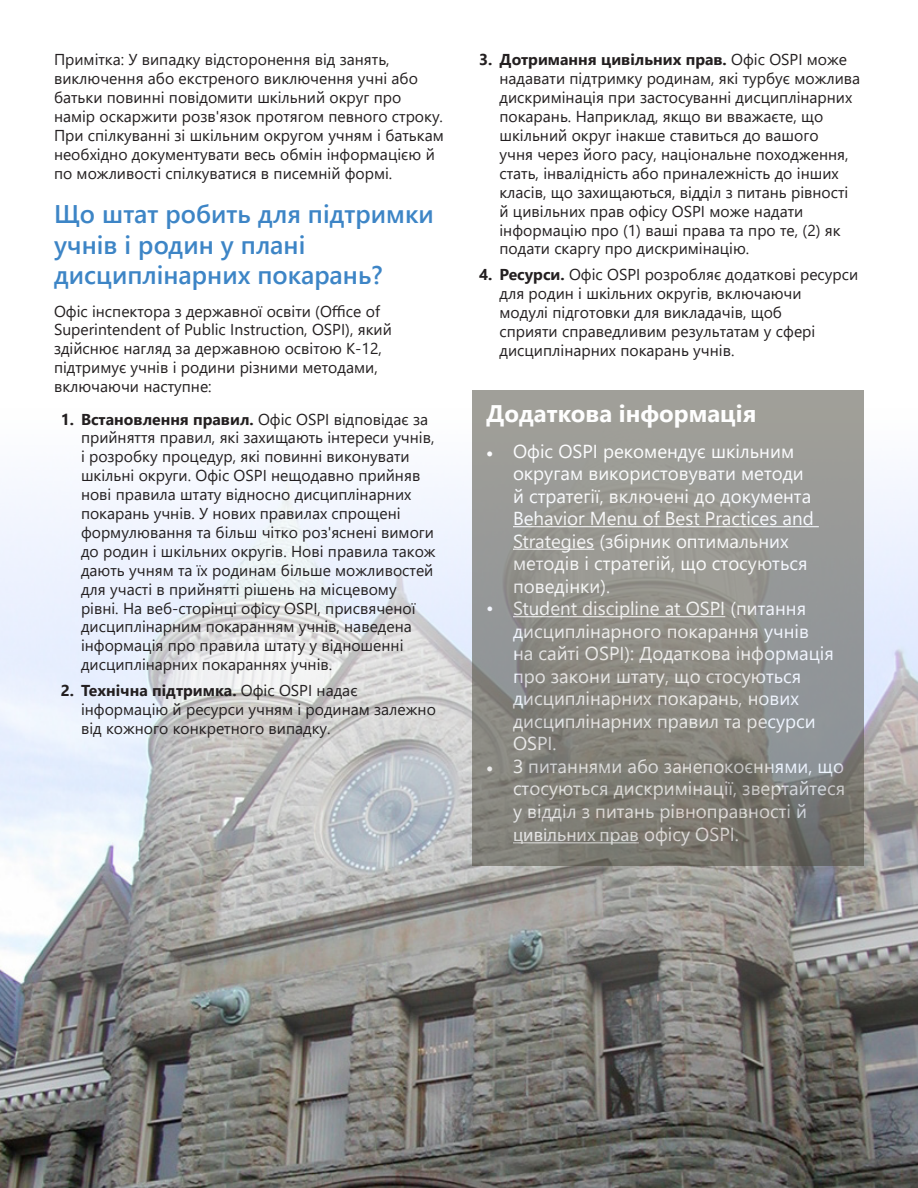
<style>
.page{position:relative;width:918px;height:1188px;background:#fff}
.page>*{position:absolute;margin:0;border:0;box-sizing:border-box;transform-origin:0 0}
.Question{font:600 25.5px/30.6px "Segoe UI";color:#3d85c6}
.t1{font:700 24px "Segoe UI";color:#fff}
.t2{font:18.75px/22.5px "Segoe UI";color:#fff}
.t3{font:18.75px "Myriad Pro";color:#fff}
.Answer{font:15.75px/18.9px "Segoe UI";color:#231f20}
.s1{font-weight:700}
.s2{font-family:"Minion Pro"}
.s3{font-family:"Segoe UI"}
</style>
<div class="page">
<img style="left:0;top:480px;width:918px;height:708px">
<svg style="left:472px;top:391px;width:392px;height:475px;background:#8e8e89"></svg>
<hr style="left:513px;top:526px;width:306px;height:1px;background:#fff">
<hr style="left:513px;top:549px;width:81px;height:1px;background:#fff">
<hr style="left:513px;top:616px;width:212px;height:1px;background:#fff">
<hr style="left:513px;top:842px;width:126px;height:1px;background:#fff">
<p class="Answer" style="left:54px;top:50px;width:391px">Примітка: У випадку відсторонення від занять, виключення або екстреного виключення учні або батьки повинні повідомити шкільний округ про намір оскаржити розв'язок протягом певного строку.<br>При спілкуванні зі шкільним округом учням і батькам необхідно документувати весь обмін інформацією й по можливості спілкуватися в писемній формі.</p>
<p class="Question" style="left:54px;top:197px;width:381px">Що штат робить для підтримки учнів і родин у плані дисциплінарних покарань?</p>
<p class="Answer" style="left:54px;top:301px;width:339px">Офіс інспектора з державної освіти (Office of Superintendent of Public Instruction, OSPI), який здійснює нагляд за державною освітою K-12, підтримує учнів і родини різними методами, включаючи наступне:</p>
<p class="Answer" style="left:81px;top:409px;width:356px;text-indent:-20px"><span class="s1">1. Встановлення правил.</span> Офіс OSPI відповідає за прийняття правил, які захищають інтереси учнів, і розробку процедур, які повинні виконувати шкільні округи. Офіс OSPI нещодавно прийняв нові правила штату відносно дисциплінарних покарань учнів. У нових правилах спрощені формулювання та більш чітко роз'яснені вимоги до родин і шкільних округів. Нові правила також дають учням та їх родинам більше можливостей для участі в прийнятті рішень на місцевому рівні. На веб-сторінці офісу OSPI, присвяченої дисциплінарним покаранням учнів, наведена інформація про правила штату у відношенні дисциплінарних покараннях учнів.</p>
<p class="Answer" style="left:81px;top:681px;width:356px;text-indent:-20px"><span class="s1">2. Технічна підтримка.</span> Офіс OSPI надає інформацію й ресурси учням і родинам залежно від кожного конкретного випадку.</p>
<p class="Answer" style="left:500px;top:50px;width:362px;text-indent:-20px"><span class="s1">3. Дотримання цивільних прав.</span> Офіс OSPI може надавати підтримку родинам, які турбує можлива дискримінація при застосуванні дисциплінарних покарань. Наприклад, якщо ви вважаєте, що шкільний округ інакше ставиться до вашого<br>учня через його расу, національне походження, стать, інвалідність або приналежність до інших класів, що захищаються, відділ з питань рівності й цивільних прав офісу OSPI може надати інформацію про (1) ваші права та про те, (2) як подати скаргу про дискримінацію.</p>
<p class="Answer" style="left:500px;top:265px;width:360px;text-indent:-20px"><span class="s1">4. Ресурси.</span> Офіс OSPI розробляє додаткові ресурси для родин і шкільних округів, включаючи<br>модулі підготовки для викладачів, щоб<br>сприяти справедливим результатам у сфері дисциплінарних покарань учнів.</p>
<h2 class="t1" style="left:486px;top:394px;width:272px">Додаткова інформація</h2>
<p class="t2" style="left:513px;top:439px;width:302px;text-indent:-27px"><span class="s2">•</span> Офіс OSPI рекомендує шкільним округам використовувати методи й стратегії, включені до документа<br>Behavior Menu of Best Practices and<br>Strategies (збірник оптимальних методів і стратегій, що стосуються поведінки).</p>
<p class="t2" style="left:513px;top:597px;width:322px;text-indent:-27px">• Student discipline at OSPI (питання дисциплінарного покарання учнів на сайті OSPI): Додаткова інформація про закони штату, що стосуються дисциплінарних покарань, нових дисциплінарних правил та ресурси<br>OSPI.</p>
<p class="t2" style="left:513px;top:754px;width:334px;text-align:justify;text-indent:-27px"><span class="s2">•</span> З питаннями або занепокоєннями, що стосуються дискримінації, звертайтеся у відділ з питань рівноправності й</p>
<p class="t3" style="left:513px;top:823px;width:227px">цивільних прав <span class="s3">офісу OSPI.</span></p>
</div>
